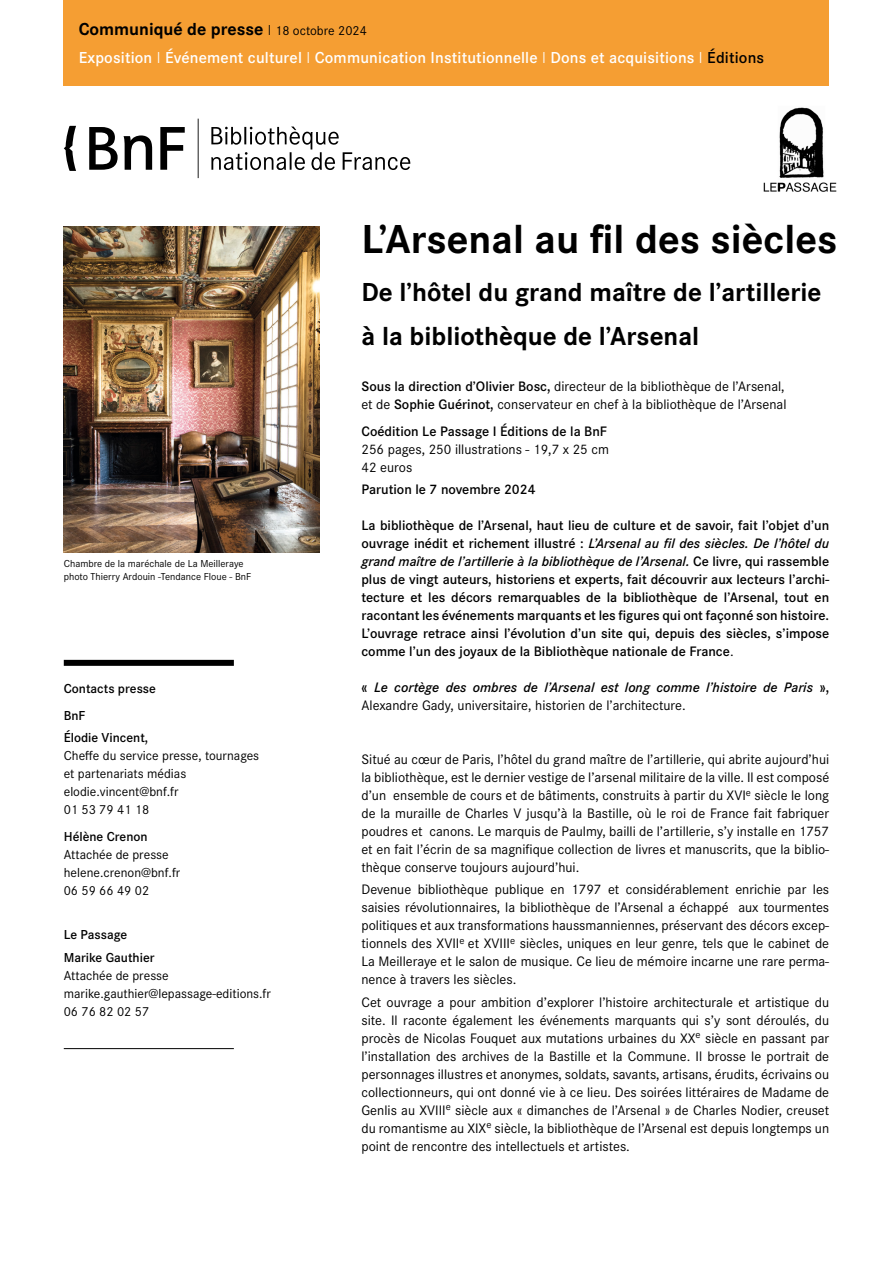
<style>
.page{position:relative;width:893px;height:1263px;background:#fff}
.page>*{position:absolute;margin:0;border:0;box-sizing:border-box;transform-origin:0 0}
.t1{font:700 42px "Corporate S";color:#000}
.t2{font:700 27px "Corporate S";color:#000}
.t3{font:700 18px "Corporate S";color:#000}
.t4{font:600 16.5px "Corporate S";letter-spacing:.01em;color:#fff}
.Texte_courant{font:14.25px/18px "Corporate S";color:#000;text-align:justify}
.Texte_courant-2{font:600 14.25px/18px "Corporate S";color:#000;text-align:justify}
.TitreDemi{font:14.25px "Corporate S";color:#000}
.Texte_courant-3{font:italic 600 14.25px/18px "Corporate S";color:#000}
.TitreDemi-2{font:600 14.25px "Corporate S";color:#000}
.t5{font:13.5px/18px "Corporate S";color:#000}
.t6{font:600 13.5px "Corporate S";color:#000}
.t7{font:10.5px "Corporate S";color:#000}
.s1{font-weight:300;font-size:15px}
.s2{font-weight:400;font-size:13.5px}
.s3{font-weight:300}
.s4{color:#000}
.s5{font-weight:600}
.s6{font-style:italic}
.s7{font-weight:400}
.s8{font-style:normal}
.s9{font-weight:400;font-style:normal}
</style>
<div class="page">
<div style="left:64px;top:0;width:765px;height:85px;background:#f59e33"></div>
<svg style="left:64px;top:119px;width:346px;height:59px"></svg>
<div style="left:64px;top:660px;width:170px;height:6px;background:#000"></div>
<hr style="left:64px;top:1048px;width:170px;height:1px;background:#000">
<img style="left:64px;top:226px;width:256px;height:327px">
<img style="left:763px;top:107px;width:74px;height:85px">
<p class="t3" style="left:79px;top:19px;width:290px">Communiqué de presse <span class="s1">I</span> <span class="s2">18 octobre 2024</span></p>
<p class="t4" style="left:79px;top:48px;width:687px">Exposition <span class="s3">I</span> Événement culturel <span class="s3">I</span> Communication Institutionnelle <span class="s3">I</span> Dons et acquisitions <span class="s3">I</span> <span class="s4">Éditions</span></p>
<p class="t7" style="left:64px;top:558px;width:181px">Chambre de la maréchale de La Meilleraye</p>
<p class="t7" style="left:64px;top:570px;width:189px">photo Thierry Ardouin -Tendance Floue - BnF</p>
<p class="t6" style="left:64px;top:680px;width:94px">Contacts presse</p>
<p class="t6" style="left:64px;top:707px;width:23px">BnF</p>
<p class="t6" style="left:64px;top:730px;width:86px">Élodie Vincent,</p>
<p class="t5" style="left:64px;top:746px;width:197px">Cheffe du service presse, tournages et partenariats médias</p>
<p class="t5" style="left:64px;top:782px;width:116px">elodie.vincent@bnf.fr</p>
<p class="t5" style="left:64px;top:800px;width:87px">01 53 79 41 18</p>
<p class="t6" style="left:64px;top:829px;width:85px">Hélène Crenon</p>
<p class="t5" style="left:64px;top:845px;width:106px">Attachée de presse</p>
<p class="t5" style="left:64px;top:863px;width:118px">helene.crenon@bnf.fr</p>
<p class="t5" style="left:64px;top:881px;width:87px">06 59 66 49 02</p>
<p class="t6" style="left:64px;top:927px;width:65px">Le Passage</p>
<p class="t6" style="left:64px;top:949px;width:92px">Marike Gauthier</p>
<p class="t5" style="left:64px;top:966px;width:106px">Attachée de presse</p>
<p class="t5" style="left:64px;top:984px;width:209px">marike.gauthier@lepassage-editions.fr</p>
<p class="t5" style="left:64px;top:1002px;width:87px">06 76 82 02 57</p>
<p class="t1" style="left:361px;top:215px;width:477px">L’Arsenal au fil des siècles</p>
<p class="t2" style="left:361px;top:277px;width:461px">De l’hôtel du grand maître de l’artillerie</p>
<p class="t2" style="left:361px;top:320px;width:339px">à la bibliothèque de l’Arsenal</p>
<p class="TitreDemi" style="left:361px;top:379px;width:425px"><span class="s5">Sous la direction d’Olivier Bosc,</span> directeur de la bibliothèque de l’Arsenal,</p>
<p class="TitreDemi" style="left:361px;top:397px;width:427px">et de <span class="s5">Sophie Guérinot,</span> conservateur en chef à la bibliothèque de l’Arsenal</p>
<p class="TitreDemi-2" style="left:361px;top:423px;width:247px">Coédition Le Passage I Éditions de la BnF</p>
<p class="TitreDemi" style="left:361px;top:441px;width:249px">256 pages, 250 illustrations - 19,7 x 25 cm</p>
<p class="TitreDemi" style="left:361px;top:459px;width:52px">42 euros</p>
<p class="TitreDemi-2" style="left:361px;top:481px;width:176px">Parution le 7 novembre 2024</p>
<p class="Texte_courant-2" style="left:361px;top:517px;width:469px">La bibliothèque de l’Arsenal, haut lieu de culture et de savoir, fait l’objet d’un ouvrage inédit et richement illustré : <span class="s6">L’Arsenal au fil des siècles. De l’hôtel du grand maître de l’artillerie à la bibliothèque de l’Arsenal.</span> Ce livre, qui rassemble plus de vingt auteurs, historiens et experts, fait découvrir aux lecteurs l’archi&shy;tecture et les décors remarquables de la bibliothèque de l’Arsenal, tout en racontant les événements marquants et les figures qui ont façonné son histoire.<br>L’ouvrage retrace ainsi l’évolution d’un site qui, depuis des siècles, s’impose comme l’un des joyaux de la Bibliothèque nationale de France<span class="s7">.</span></p>
<p class="Texte_courant-3" style="left:361px;top:679px;width:469px"><span class="s8">«</span> Le cortège des ombres de l’Arsenal est long comme l’histoire de Paris <span class="s8">»,<br></span><span class="s9">Alexandre Gady, universitaire, historien de l’architecture.</span></p>
<p class="Texte_courant" style="left:361px;top:750px;width:469px">Situé au cœur de Paris, l’hôtel du grand maître de l’artillerie, qui abrite aujourd’hui la bibliothèque, est le dernier vestige de l’arsenal militaire de la ville. Il est composé d’un ensemble de cours et de bâtiments, construits à partir du XVI<sup>e</sup> siècle le long de la muraille de Charles V jusqu’à la Bastille, où le roi de France fait fabriquer poudres et canons. Le marquis de Paulmy, bailli de l’artillerie, s’y installe en 1757 et en fait l’écrin de sa magnifique collection de livres et manuscrits, que la biblio&shy;thèque conserve toujours aujourd’hui.</p>
<p class="Texte_courant" style="left:361px;top:881px;width:469px">Devenue bibliothèque publique en 1797 et considérablement enrichie par les saisies révolutionnaires, la bibliothèque de l’Arsenal a échappé aux tourmentes politiques et aux transformations haussmanniennes, préservant des décors excep&shy;tionnels des XVII<sup>e</sup> et XVIII<sup>e</sup> siècles, uniques en leur genre, tels que le cabinet de La Meilleraye et le salon de musique. Ce lieu de mémoire incarne une rare perma&shy;nence à travers les siècles.</p>
<p class="Texte_courant" style="left:361px;top:993px;width:469px">Cet ouvrage a pour ambition d’explorer l’histoire architecturale et artistique du site. Il raconte également les événements marquants qui s’y sont déroulés, du procès de Nicolas Fouquet aux mutations urbaines du XX<sup>e</sup> siècle en passant par l’installation des archives de la Bastille et la Commune. Il brosse le portrait de personnages illustres et anonymes, soldats, savants, artisans, érudits, écrivains ou collectionneurs, qui ont donné vie à ce lieu. Des soirées littéraires de Madame de Genlis au XVIII<sup>e</sup> siècle aux « dimanches de l’Arsenal » de Charles Nodier, creuset du romantisme au XIX<sup>e</sup> siècle, la bibliothèque de l’Arsenal est depuis longtemps un point de rencontre des intellectuels et artistes.</p>
</div>
